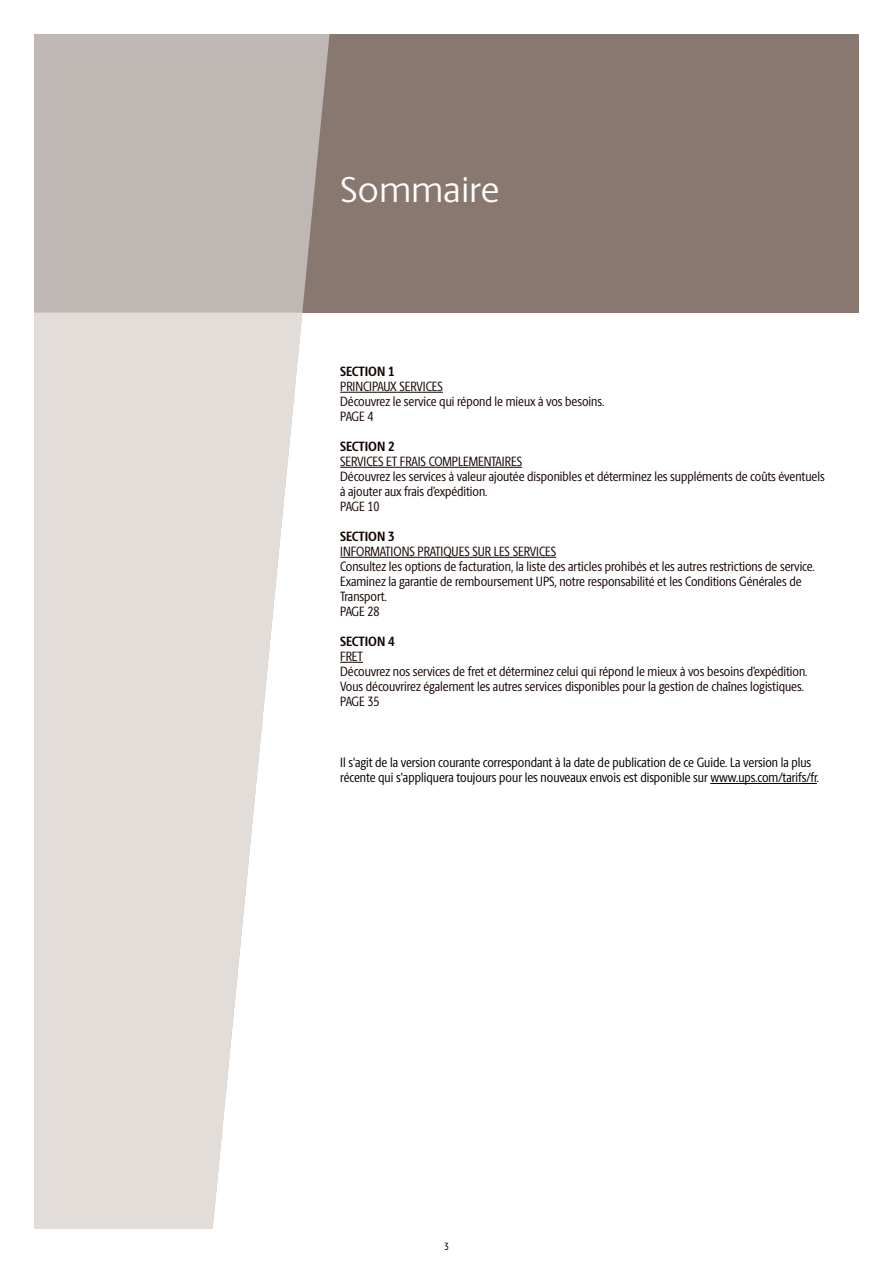
<style>
.page{position:relative;width:893px;height:1263px;background:#fff}
.page>*{position:absolute;margin:0;border:0;box-sizing:border-box;transform-origin:0 0}
.t1{font:36px "UPS Berlingske Sans";letter-spacing:-.005em;color:#fff}
.t2{font:13.5px/15px "UPS Berlingske Sans Cn";color:#150400}
.t3{font:13.5px/15px "UPS Berlingske Sans Cn";color:#000}
.t4{font:700 13.5px "UPS Berlingske Sans Cn";letter-spacing:-.005em;color:#150400}
.t5{font:10.5px "UPS Berlingske Sans Cn";color:#000}
</style>
<div class="page">
<div style="left:34px;top:34px;width:825px;height:279px;background:#897870"></div>
<div style="left:34px;top:34px;width:296px;height:281px;background:#beb7b3"></div>
<svg style="left:34px;top:313px;width:268px;height:916px;fill:#e2ddd9"></svg>
<hr style="left:340px;top:392px;width:103px;height:1px;background:#150400">
<hr style="left:340px;top:467px;width:182px;height:1px;background:#150400">
<hr style="left:340px;top:557px;width:216px;height:1px;background:#150400">
<svg style="left:340px;top:662px;width:23px;height:1px"></svg>
<hr style="left:710px;top:783px;width:107px;height:1px;background:#000">
<h1 class="t1" style="left:340px;top:164px;width:161px">Sommaire</h1>
<p class="t4" style="left:340px;top:361px;width:56px">SECTION 1</p>
<p class="t2" style="left:340px;top:378px;width:266px">PRINCIPAUX SERVICES<br>Découvrez le service qui répond le mieux à vos besoins.<br>PAGE 4</p>
<p class="t4" style="left:340px;top:436px;width:56px">SECTION 2</p>
<p class="t2" style="left:340px;top:453px;width:486px">SERVICES ET FRAIS COMPLEMENTAIRES<br>Découvrez les services à valeur ajoutée disponibles et déterminez les suppléments de coûts éventuels à ajouter aux frais d’expédition.<br>PAGE 10</p>
<p class="t4" style="left:340px;top:526px;width:56px">SECTION 3</p>
<p class="t2" style="left:340px;top:543px;width:476px">INFORMATIONS PRATIQUES SUR LES SERVICES<br>Consultez les options de facturation, la liste des articles prohibés et les autres restrictions de service.<br>Examinez la garantie de remboursement UPS, notre responsabilité et les Conditions Générales de Transport.<br>PAGE 28</p>
<p class="t4" style="left:340px;top:631px;width:56px">SECTION 4</p>
<p class="t2" style="left:340px;top:648px;width:469px">FRET<br>Découvrez nos services de fret et déterminez celui qui répond le mieux à vos besoins d’expédition.<br>Vous découvrirez également les autres services disponibles pour la gestion de chaînes logistiques.<br>PAGE 35</p>
<p class="t3" style="left:340px;top:755px;width:480px">Il s'agit de la version courante correspondant à la date de publication de ce Guide. La version la plus récente qui s'appliquera toujours pour les nouveaux envois est disponible sur www.ups.com/tarifs/fr.</p>
<p class="t5" style="left:444px;top:1239px;width:6px">3</p>
</div>
